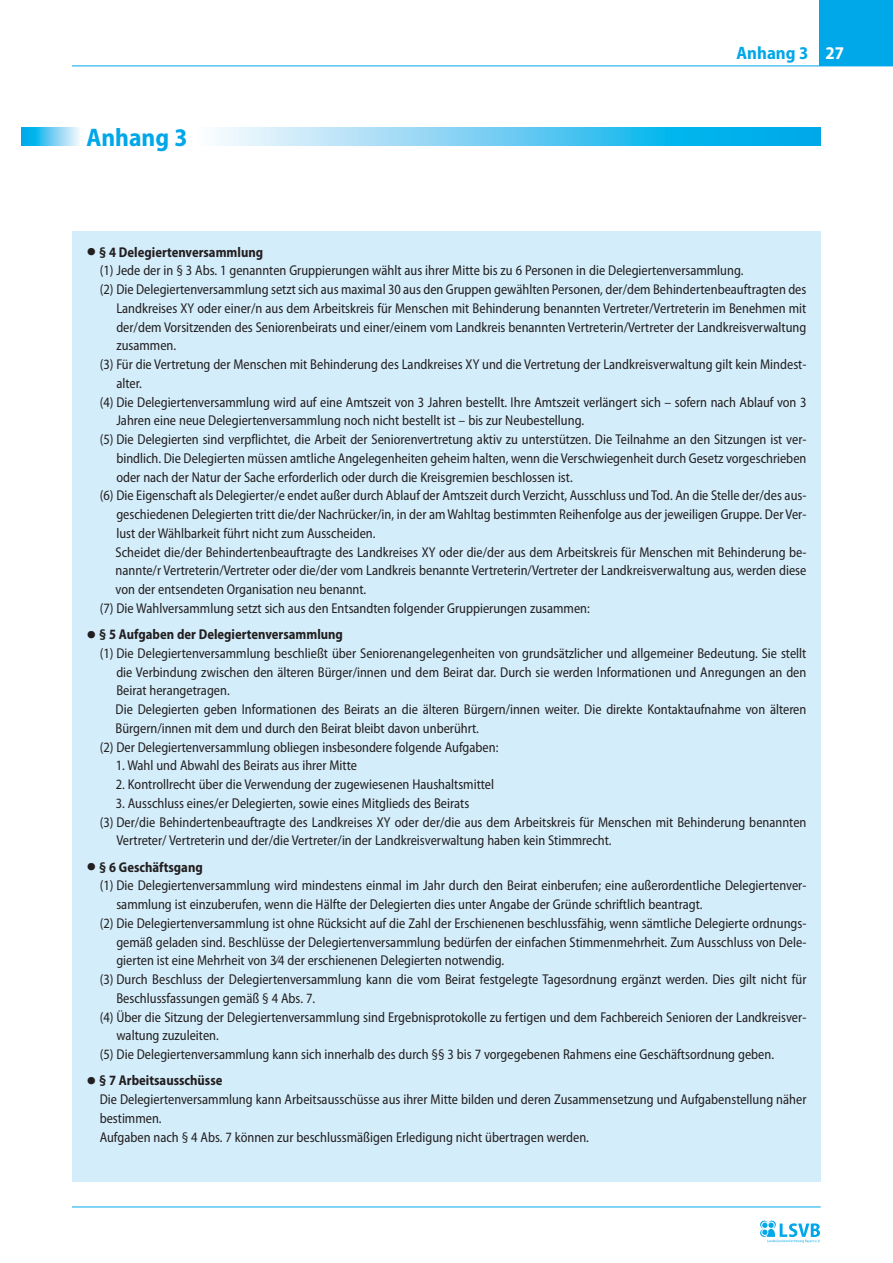
<style>
.page{position:relative;width:893px;height:1263px;background:#fff}
.page>*{position:absolute;margin:0;border:0;box-sizing:border-box;transform-origin:0 0}
.t1{font:700 semi-condensed 25.5px "Myriad Pro";color:#00a7e9}
.t2{font:700 semi-condensed 18px "Myriad Pro";color:#00a7e9}
.t3{font:semi-condensed 14.25px/18.8px "Myriad Pro";color:#231f20;scale:.95 1}
.t4{font:700 semi-condensed 14.25px "Myriad Pro";color:#231f20;scale:.95 1}
.s1{color:#fff}
.s2{font-weight:400;font-size:36px}
.s3{font-size:36px}
.s4{font-weight:700}
</style>
<div class="page">
<svg style="left:760px;top:1220px;width:60px;height:23px"></svg>
<hr style="left:72px;top:1206px;width:749px;height:1px;background:#00a7e9">
<div style="left:72px;top:232px;width:749px;height:950px;background:#d4edfa"></div>
<div style="left:819px;top:0;width:74px;height:66px;background:#00a7e9"></div>
<hr style="left:72px;top:66px;width:821px;height:1px;background:#00a7e9">
<svg style="left:21px;top:128px;width:59px;height:17px"></svg>
<svg style="left:216px;top:128px;width:605px;height:17px;background:#66ccf2"></svg>
<h1 class="t1" style="left:87px;top:128px;width:102px">Anhang 3</h1>
<p class="t2" style="left:737px;top:46px;width:109px">Anhang 3 <span class="s1">27</span></p>
<p class="t4" style="left:87px;top:247px;width:187px"><span class="s2">•</span> § 4 Delegiertenversammlung</p>
<p class="t3" style="left:100px;top:262px;width:679px">(1) Jede der in § 3 Abs. 1 genannten Gruppierungen wählt aus ihrer Mitte bis zu 6 Personen in die Delegiertenversammlung.</p>
<p class="t3" style="left:100px;top:281px;width:745px">(2) Die Delegiertenversammlung setzt sich aus maximal 30 aus den Gruppen gewählten Personen, der/dem Behindertenbeauftragten des</p>
<p class="t3" style="left:116px;top:300px;width:728px">Landkreises XY oder einer/n aus dem Arbeitskreis für Menschen mit Behinderung benannten Vertreter/Vertreterin im Benehmen mit</p>
<p class="t3" style="left:116px;top:319px;width:728px">der/dem Vorsitzenden des Seniorenbeirats und einer/einem vom Landkreis benannten Vertreterin/Vertreter der Landkreisverwaltung</p>
<p class="t3" style="left:116px;top:337px;width:64px">zusammen.</p>
<p class="t3" style="left:100px;top:356px;width:745px">(3) Für die Vertretung der Menschen mit Behinderung des Landkreises XY und die Vertretung der Landkreisverwaltung gilt kein Mindest-</p>
<p class="t3" style="left:116px;top:375px;width:28px">alter.</p>
<p class="t3" style="left:100px;top:394px;width:745px">(4) Die Delegiertenversammlung wird auf eine Amtszeit von 3 Jahren bestellt. Ihre Amtszeit verlängert sich – sofern nach Ablauf von 3</p>
<p class="t3" style="left:116px;top:412px;width:494px">Jahren eine neue Delegiertenversammlung noch nicht bestellt ist – bis zur Neubestellung.</p>
<p class="t3" style="left:100px;top:431px;width:745px">(5) Die Delegierten sind verpflichtet, die Arbeit der Seniorenvertretung aktiv zu unterstützen. Die Teilnahme an den Sitzungen ist ver-</p>
<p class="t3" style="left:116px;top:450px;width:728px">bindlich. Die Delegierten müssen amtliche Angelegenheiten geheim halten, wenn die Verschwiegenheit durch Gesetz vorgeschrieben</p>
<p class="t3" style="left:116px;top:469px;width:482px">oder nach der Natur der Sache erforderlich oder durch die Kreisgremien beschlossen ist.</p>
<p class="t3" style="left:100px;top:487px;width:745px">(6) Die Eigenschaft als Delegierter/e endet außer durch Ablauf der Amtszeit durch Verzicht, Ausschluss und Tod. An die Stelle der/des aus-</p>
<p class="t3" style="left:116px;top:506px;width:728px">geschiedenen Delegierten tritt die/der Nachrücker/in, in der amWahltag bestimmten Reihenfolge aus der jeweiligen Gruppe. Der Ver-</p>
<p class="t3" style="left:116px;top:525px;width:274px">lust der Wählbarkeit führt nicht zum Ausscheiden.</p>
<p class="t3" style="left:116px;top:544px;width:729px">Scheidet die/der Behindertenbeauftragte des Landkreises XY oder die/der aus dem Arbeitskreis für Menschen mit Behinderung be-</p>
<p class="t3" style="left:116px;top:562px;width:729px">nannte/r Vertreterin/Vertreter oder die/der vom Landkreis benannte Vertreterin/Vertreter der Landkreisverwaltung aus, werden diese</p>
<p class="t3" style="left:116px;top:581px;width:265px">von der entsendeten Organisation neu benannt.</p>
<p class="t3" style="left:100px;top:600px;width:517px">(7) Die Wahlversammlung setzt sich aus den Entsandten folgender Gruppierungen zusammen:</p>
<p class="t4" style="left:87px;top:629px;width:271px"><span class="s2">•</span> § 5 Aufgaben der Delegiertenversammlung</p>
<p class="t3" style="left:100px;top:645px;width:745px">(1) Die Delegiertenversammlung beschließt über Seniorenangelegenheiten von grundsätzlicher und allgemeiner Bedeutung. Sie stellt</p>
<p class="t3" style="left:116px;top:664px;width:728px">die Verbindung zwischen den älteren Bürger/innen und dem Beirat dar. Durch sie werden Informationen und Anregungen an den</p>
<p class="t3" style="left:116px;top:682px;width:121px">Beirat herangetragen.</p>
<p class="t3" style="left:116px;top:701px;width:729px">Die Delegierten geben Informationen des Beirats an die älteren Bürgern/innen weiter. Die direkte Kontaktaufnahme von älteren</p>
<p class="t3" style="left:116px;top:720px;width:384px">Bürgern/innen mit dem und durch den Beirat bleibt davon unberührt.</p>
<p class="t3" style="left:100px;top:739px;width:421px">(2) Der Delegiertenversammlung obliegen insbesondere folgende Aufgaben:</p>
<p class="t3" style="left:116px;top:757px;width:255px">1. Wahl und Abwahl des Beirats aus ihrer Mitte</p>
<p class="t3" style="left:116px;top:776px;width:400px">2. Kontrollrecht über die Verwendung der zugewiesenen Haushaltsmittel</p>
<p class="t3" style="left:116px;top:795px;width:374px">3. Ausschluss eines/er Delegierten, sowie eines Mitglieds des Beirats</p>
<p class="t3" style="left:100px;top:814px;width:745px">(3) Der/die Behindertenbeauftragte des Landkreises XY oder der/die aus dem Arbeitskreis für Menschen mit Behinderung benannten</p>
<p class="t3" style="left:116px;top:832px;width:523px">Vertreter/ Vertreterin und der/die Vertreter/in der Landkreisverwaltung haben kein Stimmrecht.</p>
<p class="t4" style="left:87px;top:862px;width:124px"><span class="s2">•</span> § 6 Geschäftsgang</p>
<p class="t3" style="left:100px;top:877px;width:745px">(1) Die Delegiertenversammlung wird mindestens einmal im Jahr durch den Beirat einberufen; eine außerordentliche Delegiertenver-</p>
<p class="t3" style="left:116px;top:896px;width:618px">sammlung ist einzuberufen, wenn die Hälfte der Delegierten dies unter Angabe der Gründe schriftlich beantragt.</p>
<p class="t3" style="left:100px;top:915px;width:745px">(2) Die Delegiertenversammlung ist ohne Rücksicht auf die Zahl der Erschienenen beschlussfähig, wenn sämtliche Delegierte ordnungs-</p>
<p class="t3" style="left:116px;top:934px;width:728px">gemäß geladen sind. Beschlüsse der Delegiertenversammlung bedürfen der einfachen Stimmenmehrheit. Zum Ausschluss von Dele-</p>
<p class="t3" style="left:116px;top:952px;width:410px">gierten ist eine Mehrheit von 3⁄4 der erschienenen Delegierten notwendig.</p>
<p class="t3" style="left:100px;top:971px;width:745px">(3) Durch Beschluss der Delegiertenversammlung kann die vom Beirat festgelegte Tagesordnung ergänzt werden. Dies gilt nicht für</p>
<p class="t3" style="left:116px;top:990px;width:211px">Beschlussfassungen gemäß § 4 Abs. 7.</p>
<p class="t3" style="left:100px;top:1009px;width:745px">(4) Über die Sitzung der Delegiertenversammlung sind Ergebnisprotokolle zu fertigen und dem Fachbereich Senioren der Landkreisver-</p>
<p class="t3" style="left:116px;top:1027px;width:109px">waltung zuzuleiten.</p>
<p class="t3" style="left:100px;top:1046px;width:711px">(5) Die Delegiertenversammlung kann sich innerhalb des durch §§ 3 bis 7 vorgegebenen Rahmens eine Geschäftsordnung geben.</p>
<p class="t3" style="left:100px;top:1072px;width:745px;text-indent:-13px"><span class="s3">•</span> <span class="s4">§ 7 Arbeitsausschüsse<br></span>Die Delegiertenversammlung kann Arbeitsausschüsse aus ihrer Mitte bilden und deren Zusammensetzung und Aufgabenstellung näher bestimmen.<br>Aufgaben nach § 4 Abs. 7 können zur beschlussmäßigen Erledigung nicht übertragen werden.</p>
</div>
